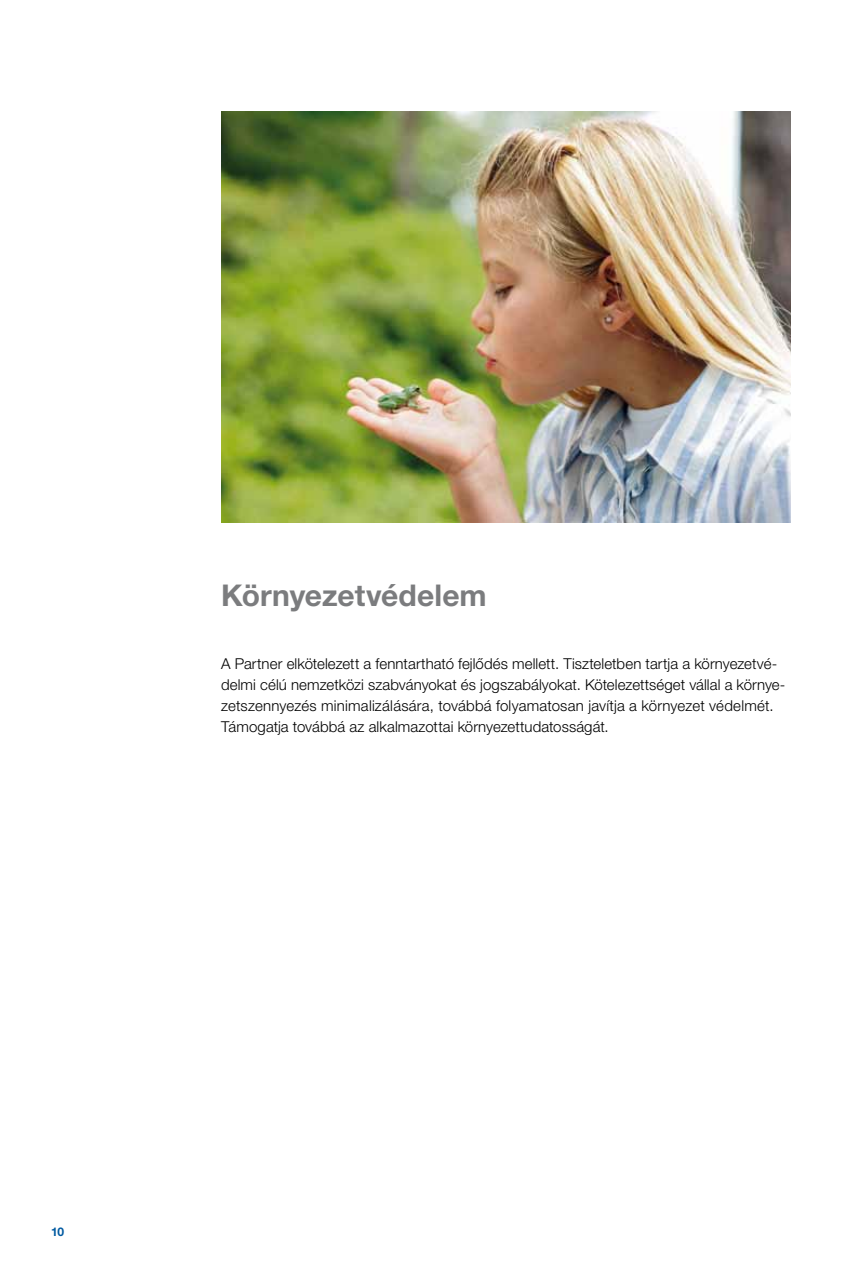
<style>
.page{position:relative;width:842px;height:1263px;background:#fff}
.page>*{position:absolute;margin:0;border:0;box-sizing:border-box;transform-origin:0 0}
.t1{font:700 30px "Helvetica Neue LT Pro";letter-spacing:.005em;color:#7b7c7e}
.t2{font:300 15px/21px "Helvetica Neue LT Pro";letter-spacing:.005em;color:#000}
.t3{font:700 12px "Helvetica Neue LT Pro";color:#005aa1}
</style>
<div class="page">
<img style="left:221px;top:112px;width:570px;height:410px">
<h1 class="t1" style="left:221px;top:576px;width:267px">Környezetvédelem</h1>
<p class="t2" style="left:221px;top:653px;width:566px">A Partner elkötelezett a fenntartható fejlődés mellett. Tiszteletben tartja a környezetvé&shy;delmi célú nemzetközi szabványokat és jogszabályokat. Kötelezettséget vállal a környe&shy;zetszennyezés minimalizálására, továbbá folyamatosan javítja a környezet védelmét.<br>Támogatja továbbá az alkalmazottai környezettudatosságát.</p>
<p class="t3" style="left:51px;top:1224px;width:15px">10</p>
</div>
